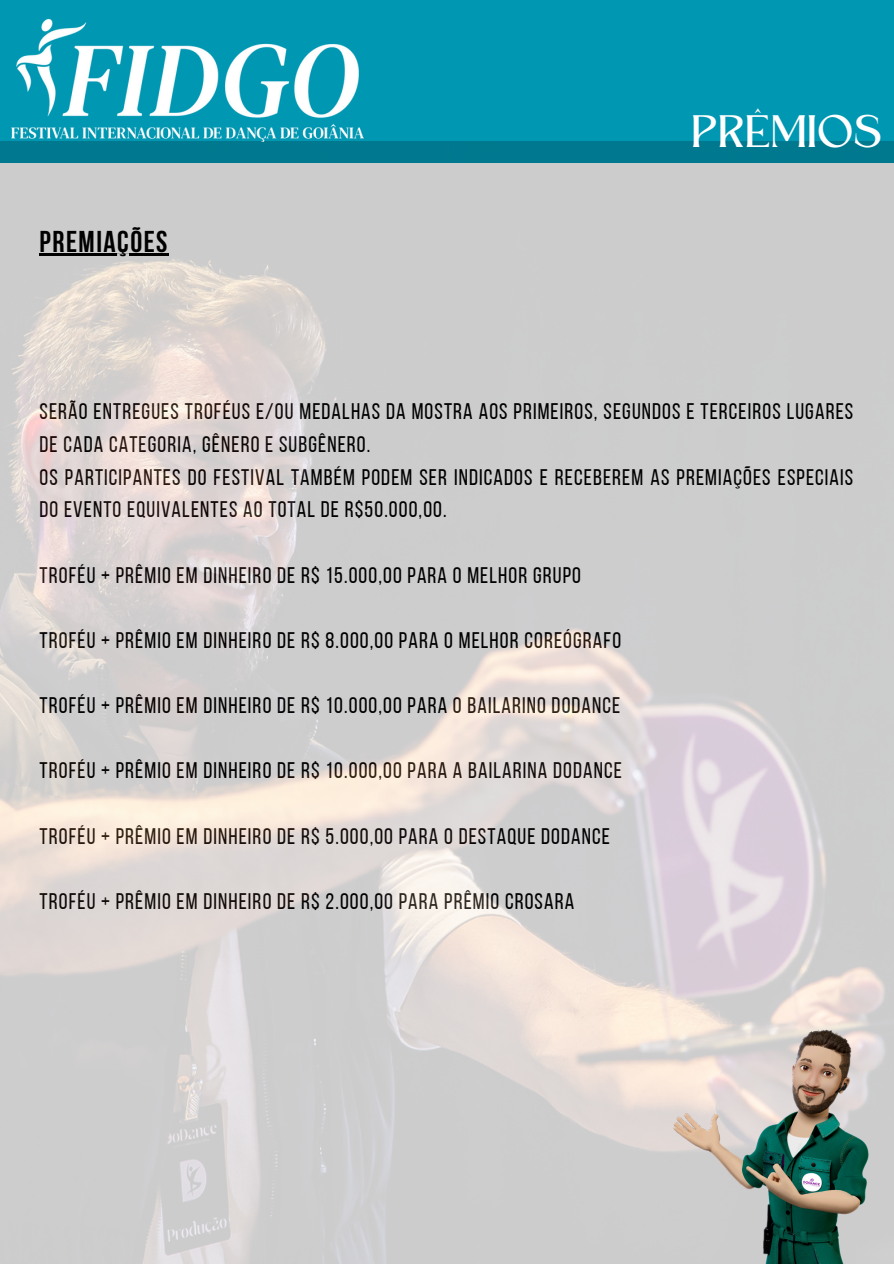
<style>
.page{position:relative;width:894px;height:1264px;background:#fff}
.page>*{position:absolute;margin:0;border:0;box-sizing:border-box;transform-origin:0 0}
.t1{font:42.3px "Kingred Serif";color:#fff}
.t2{font:700 30px "Bebas Neue";letter-spacing:.05em;color:#000}
.t3{font:22.5px/32.7px "Bebas Neue";letter-spacing:.05em;color:#000}
</style>
<div class="page">
<div style="left:0;top:0;width:893px;height:162px;background:#0097b2"></div>
<img style="left:0;top:141px;width:893px;height:1122px">
<img style="left:603px;top:975px;width:290px;height:288px">
<img style="left:11px;top:20px;width:353px;height:122px">
<p class="t2" style="left:39px;top:229px;width:129px">PREMIAÇÕES</p>
<p class="t1" style="left:693px;top:115px;width:192px">PRÊMIOS</p>
<h1 class="t3" style="left:39px;top:397px;width:815px">SERÃO ENTREGUES TROFÉUS E/OU MEDALHAS DA MOSTRA AOS PRIMEIROS, SEGUNDOS E TERCEIROS LUGARES<br>DE CADA CATEGORIA, GÊNERO E SUBGÊNERO.</h1>
<p class="t3" style="left:39px;top:462px;width:815px">OS PARTICIPANTES DO FESTIVAL TAMBÉM PODEM SER INDICADOS E RECEBEREM AS PREMIAÇÕES ESPECIAIS<br>DO EVENTO EQUIVALENTES AO TOTAL DE R$50.000,00.</p>
<h2 class="t3" style="left:39px;top:560px;width:543px">TROFÉU + PRÊMIO EM DINHEIRO DE R$ 15.000,00 PARA O MELHOR GRUPO</h2>
<p class="t3" style="left:39px;top:626px;width:583px">TROFÉU + PRÊMIO EM DINHEIRO DE R$ 8.000,00 PARA O MELHOR COREÓGRAFO</p>
<p class="t3" style="left:39px;top:691px;width:582px">TROFÉU + PRÊMIO EM DINHEIRO DE R$ 10.000,00 PARA O BAILARINO DODANCE</p>
<p class="t3" style="left:39px;top:756px;width:583px">TROFÉU + PRÊMIO EM DINHEIRO DE R$ 10.000,00 PARA A BAILARINA DODANCE</p>
<p class="t3" style="left:39px;top:821px;width:572px">TROFÉU + PRÊMIO EM DINHEIRO DE R$ 5.000,00 PARA O DESTAQUE DODANCE</p>
<p class="t3" style="left:39px;top:887px;width:536px">TROFÉU + PRÊMIO EM DINHEIRO DE R$ 2.000,00 PARA PRÊMIO CROSARA</p>
</div>
